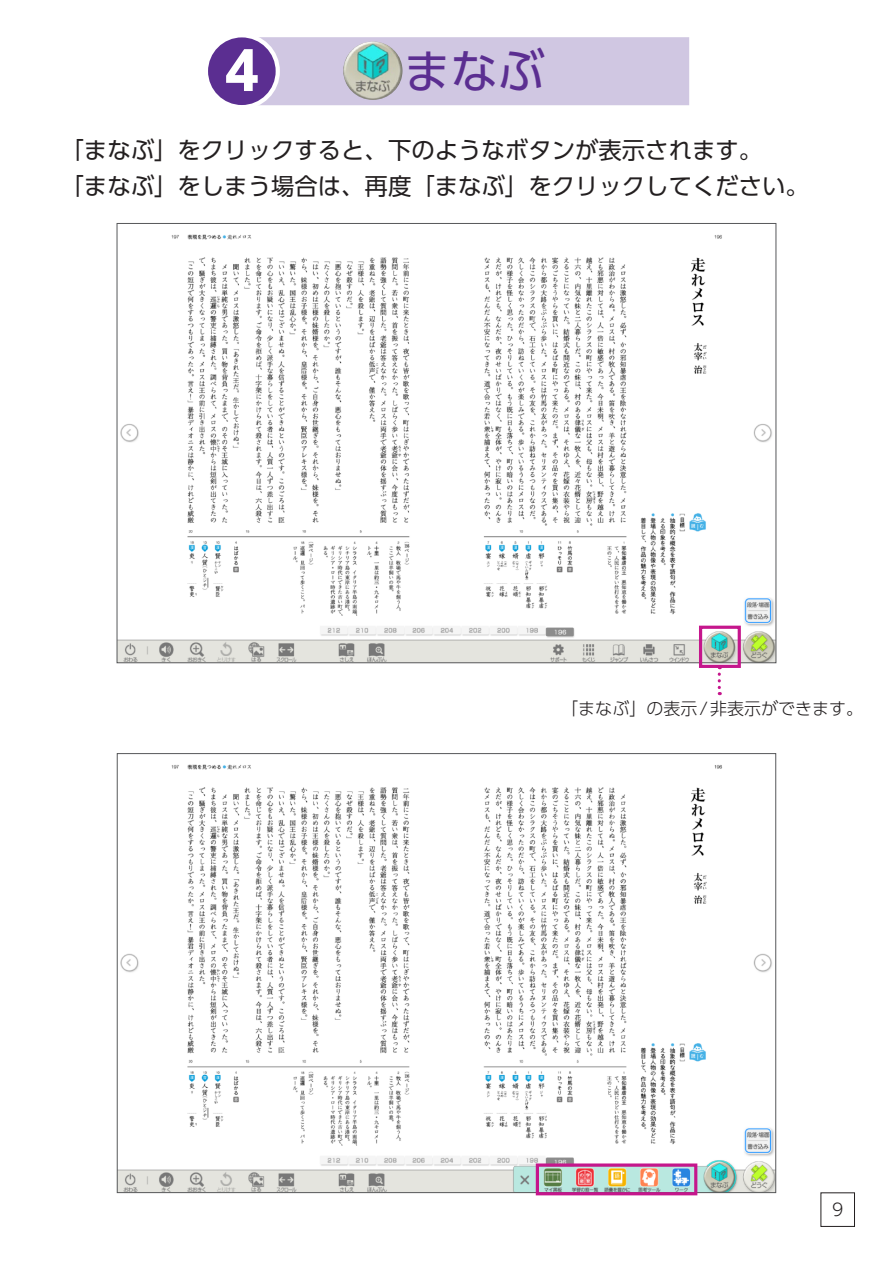
<style>
.page{position:relative;width:893px;height:1263px;background:#fff}
.page>*{position:absolute;margin:0;border:0;box-sizing:border-box;transform-origin:0 0}
.t1{font:700 52.05px "UD Shin Go Pro";color:#fff}
.t2{font:46.8px "UD Shin Go Pro";color:#5b2e91}
.t3{font:23.4px/36.2px "UD Shin Go Pro";color:#231f20}
.t4{font:300 16.95px "UD Shin Go Pro";color:#231f20}
</style>
<div class="page">
<div style="left:260px;top:37px;width:429px;height:68px;background:#d0c7e2"></div>
<div style="left:206px;top:35px;width:72px;height:72px;background:#5b2e91;border-radius:50%"></div>
<div style="left:204px;top:33px;width:76px;height:76px;border:4px solid #fff;border-radius:50%"></div>
<img style="left:119px;top:234px;width:655px;height:427px">
<img style="left:119px;top:764px;width:655px;height:427px">
<div style="left:699px;top:626px;width:42px;height:42px;border:3px solid #c5168c"></div>
<svg style="left:718px;top:666px;width:3px;height:29px"></svg>
<img style="left:343px;top:41px;width:60px;height:59px;border-radius:29px">
<div style="left:536px;top:1163px;width:161px;height:32px;border:3px solid #c5168c"></div>
<div style="left:820px;top:1192px;width:35px;height:35px;border:1px solid #231f20"></div>
<h1 class="t1" style="left:225px;top:29px;width:36px">4</h1>
<h2 class="t2" style="left:404px;top:33px;width:142px">まなぶ</h2>
<p class="t3" style="left:61px;top:131px;width:750px">「まなぶ」をクリックすると、下のようなボタンが表示されます。<br>「まなぶ」をしまう場合は、再度「まなぶ」をクリックしてください。</p>
<p class="t4" style="left:561px;top:694px;width:303px">「まなぶ」の表示/非表示ができます。</p>
<p class="t4" style="left:832px;top:1196px;width:13px">9</p>
</div>
